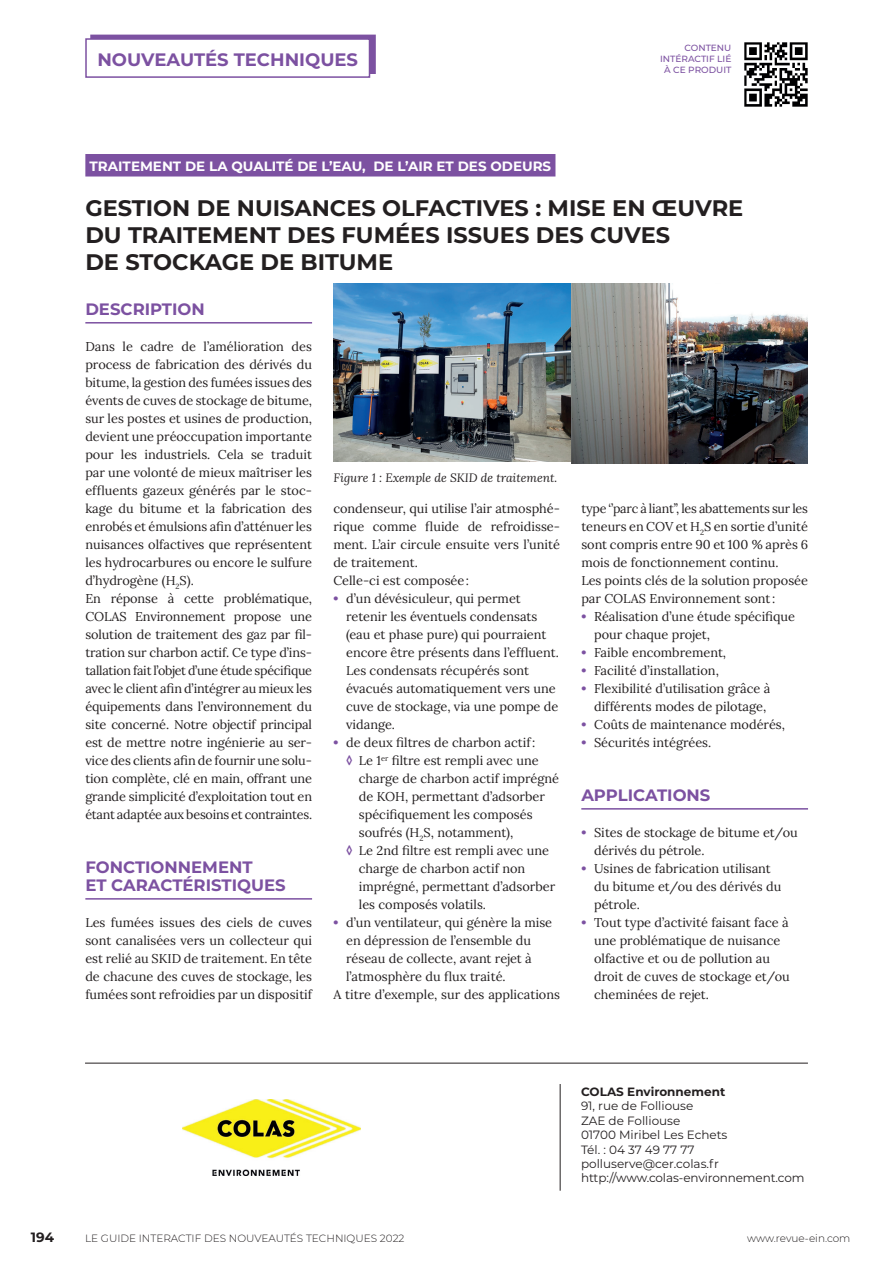
<style>
.page{position:relative;width:893px;height:1263px;background:#fff}
.page>*{position:absolute;margin:0;border:0;box-sizing:border-box;transform-origin:0 0}
.Titre{font:700 22.5px "Montserrat";color:#231f20}
.t1{font:700 18px "Montserrat";color:#7c51a1}
.Intertitre{font:700 16.5px "Montserrat";color:#7c51a1}
.Surtitre{font:700 13.5px "Montserrat";color:#fff}
.t2{font:700 13.5px "Montserrat";color:#231f20}
.Texte_courant{font:12.75px/18px "Lora";color:#231f20}
.t3{font:12px "Montserrat";color:#231f20}
.Légende_photo{font:italic 12px "Lora";color:#231f20}
.t4{font:700 12px "Montserrat";color:#231f20}
.t5{font:300 10.5px "Montserrat";color:#231f20}
.t6{font:500 9px/10.8px "Montserrat";color:#7c51a1;text-align:right}
.s1{font-weight:700;color:#7c51a1}
</style>
<div class="page">
<div style="left:90px;top:35px;width:286px;height:39px;background:#7c51a1"></div>
<div style="left:86px;top:39px;width:283px;height:38px;background:#fff"></div>
<div style="left:85px;top:38px;width:285px;height:40px;border:2px solid #7c51a1"></div>
<hr style="left:85px;top:1063px;width:723px;height:1px;background:#231f20">
<hr style="left:560px;top:1084px;width:1px;height:107px;background:#231f20">
<div style="left:85px;top:154px;width:470px;height:22px;background:#7c51a1"></div>
<hr style="left:85px;top:322px;width:227px;height:2px;background:#7c51a1">
<hr style="left:85px;top:898px;width:227px;height:2px;background:#7c51a1">
<hr style="left:581px;top:808px;width:227px;height:2px;background:#7c51a1">
<img style="left:183px;top:1099px;width:178px;height:76px">
<img style="left:744px;top:43px;width:64px;height:63px">
<img style="left:333px;top:283px;width:237px;height:178px">
<img style="left:571px;top:283px;width:237px;height:181px">
<h2 class="t1" style="left:97px;top:46px;width:262px">NOUVEAUTÉS TECHNIQUES</h2>
<p class="t6" style="left:660px;top:42px;width:73px">CONTENU<br>INTÉRACTIF LIÉ<br>À CE PRODUIT</p>
<p class="Surtitre" style="left:90px;top:156px;width:463px">TRAITEMENT DE LA QUALITÉ DE L’EAU, DE L’AIR ET DES ODEURS</p>
<p class="Titre" style="left:85px;top:192px;width:659px">GESTION DE NUISANCES OLFACTIVES : MISE EN ŒUVRE</p>
<p class="Titre" style="left:85px;top:219px;width:586px">DU TRAITEMENT DES FUMÉES ISSUES DES CUVES</p>
<p class="Titre" style="left:85px;top:246px;width:309px">DE STOCKAGE DE BITUME</p>
<p class="Intertitre" style="left:85px;top:297px;width:121px">DESCRIPTION</p>
<p class="Texte_courant" style="left:85px;top:337px;width:228px;text-align:justify">Dans le cadre de l’amélioration des process de fabrication des dérivés du bitume, la gestion des fumées issues des évents de cuves de stockage de bitume, sur les postes et usines de production, devient une préoccupation importante pour les industriels. Cela se traduit par une volonté de mieux maîtriser les effluents gazeux générés par le stoc&shy;kage du bitume et la fabrication des enrobés et émulsions afin d’atténuer les nuisances olfactives que représentent les hydrocarbures ou encore le sulfure d’hydrogène (H<sub>2</sub>S).</p>
<p class="Texte_courant" style="left:85px;top:589px;width:228px;text-align:justify">En réponse à cette problématique, COLAS Environnement propose une solution de traitement des gaz par fil&shy;tration sur charbon actif. Ce type d’ins&shy;tallation fait l’objet d’une étude spécifique avec le client afin d’intégrer au mieux les équipements dans l’environnement du site concerné. Notre objectif principal est de mettre notre ingénierie au ser&shy;vice des clients afin de fournir une solu&shy;tion complète, clé en main, offrant une grande simplicité d’exploitation tout en étant adaptée aux besoins et contraintes.</p>
<p class="Intertitre" style="left:85px;top:855px;width:169px">FONCTIONNEMENT</p>
<p class="Intertitre" style="left:85px;top:873px;width:202px">ET CARACTÉRISTIQUES</p>
<p class="Texte_courant" style="left:85px;top:913px;width:228px;text-align:justify">Les fumées issues des ciels de cuves sont canalisées vers un collecteur qui est relié au SKID de traitement. En tête de chacune des cuves de stockage, les fumées sont refroidies par un dispositif</p>
<p class="Légende_photo" style="left:333px;top:469px;width:226px">Figure 1 : Exemple de SKID de traitement.</p>
<p class="Texte_courant" style="left:581px;top:499px;width:228px;text-align:justify">type ‘’parc à liant’’, les abattements sur les teneurs en COV et H<sub>2</sub>S en sortie d’unité sont compris entre 90 et 100 % après 6 mois de fonctionnement continu.</p>
<p class="Texte_courant" style="left:581px;top:571px;width:228px">Les points clés de la solution proposée par COLAS Environnement sont:</p>
<p class="Texte_courant" style="left:594px;top:607px;width:202px;text-indent:-13px"><span class="s1">•</span> Réalisation d’une étude spécifique pour chaque projet,</p>
<p class="Texte_courant" style="left:581px;top:643px;width:146px"><span class="s1">•</span> Faible encombrement,</p>
<p class="Texte_courant" style="left:581px;top:661px;width:139px"><span class="s1">•</span> Facilité d’installation,</p>
<p class="Texte_courant" style="left:594px;top:679px;width:178px;text-indent:-13px"><span class="s1">•</span> Flexibilité d’utilisation grâce à différents modes de pilotage,</p>
<p class="Texte_courant" style="left:581px;top:715px;width:205px"><span class="s1">•</span> Coûts de maintenance modérés,</p>
<p class="Texte_courant" style="left:581px;top:733px;width:131px"><span class="s1">•</span> Sécurités intégrées.</p>
<p class="Intertitre" style="left:581px;top:783px;width:131px">APPLICATIONS</p>
<p class="Texte_courant" style="left:594px;top:823px;width:205px;text-indent:-13px"><span class="s1">•</span> Sites de stockage de bitume et/ou dérivés du pétrole.</p>
<p class="Texte_courant" style="left:594px;top:859px;width:189px;text-indent:-13px"><span class="s1">•</span> Usines de fabrication utilisant du bitume et/ou des dérivés du pétrole.</p>
<p class="Texte_courant" style="left:594px;top:913px;width:197px;text-indent:-13px"><span class="s1">•</span> Tout type d’activité faisant face à une problématique de nuisance olfactive et ou de pollution au droit de cuves de stockage et/ou cheminées de rejet.</p>
<p class="Texte_courant" style="left:333px;top:499px;width:228px;text-align:justify">condenseur, qui utilise l’air atmosphé&shy;rique comme fluide de refroidisse&shy;ment. L’air circule ensuite vers l’unité de traitement.</p>
<p class="Texte_courant" style="left:333px;top:571px;width:137px">Celle-ci est composée:</p>
<p class="Texte_courant" style="left:346px;top:589px;width:214px;text-indent:-13px"><span class="s1">•</span> d’un dévésiculeur, qui permet retenir les éventuels condensats (eau et phase pure) qui pourraient encore être présents dans l’effluent.<br>Les condensats récupérés sont évacués automatiquement vers une cuve de stockage, via une pompe de vidange.</p>
<p class="Texte_courant" style="left:333px;top:733px;width:204px"><span class="s1">•</span> de deux filtres de charbon actif:</p>
<p class="Texte_courant" style="left:359px;top:751px;width:202px;text-indent:-13px"><span class="s1">◊</span> Le 1<sup>er</sup> filtre est rempli avec une charge de charbon actif imprégné de KOH, permettant d’adsorber spécifiquement les composés soufrés (H<sub>2</sub>S, notamment),</p>
<p class="Texte_courant" style="left:359px;top:841px;width:198px;text-indent:-13px"><span class="s1">◊</span> Le 2nd filtre est rempli avec une charge de charbon actif non imprégné, permettant d’adsorber les composés volatils.</p>
<p class="Texte_courant" style="left:346px;top:913px;width:208px;text-indent:-13px"><span class="s1">•</span> d’un ventilateur, qui génère la mise en dépression de l’ensemble du réseau de collecte, avant rejet à l’atmosphère du flux traité.</p>
<p class="Texte_courant" style="left:333px;top:985px;width:228px">A titre d’exemple, sur des applications</p>
<p class="t4" style="left:581px;top:1083px;width:146px">COLAS Environnement</p>
<p class="t3" style="left:581px;top:1098px;width:114px">91, rue de Folliouse</p>
<p class="t3" style="left:581px;top:1112px;width:101px">ZAE de Folliouse</p>
<p class="t3" style="left:581px;top:1127px;width:148px">01700 Miribel Les Echets</p>
<p class="t3" style="left:581px;top:1141px;width:115px">Tél. : 04 37 49 77 77</p>
<p class="t3" style="left:581px;top:1155px;width:139px">polluserve@cer.colas.fr</p>
<p class="t3" style="left:581px;top:1170px;width:225px">http://www.colas-environnement.com</p>
<p class="t2" style="left:31px;top:1227px;width:25px">194</p>
<p class="t5" style="left:85px;top:1231px;width:321px">LE GUIDE INTERACTIF DES NOUVEAUTÉS TECHNIQUES 2022</p>
<p class="t5" style="left:747px;top:1231px;width:105px">www.revue-ein.com</p>
</div>
